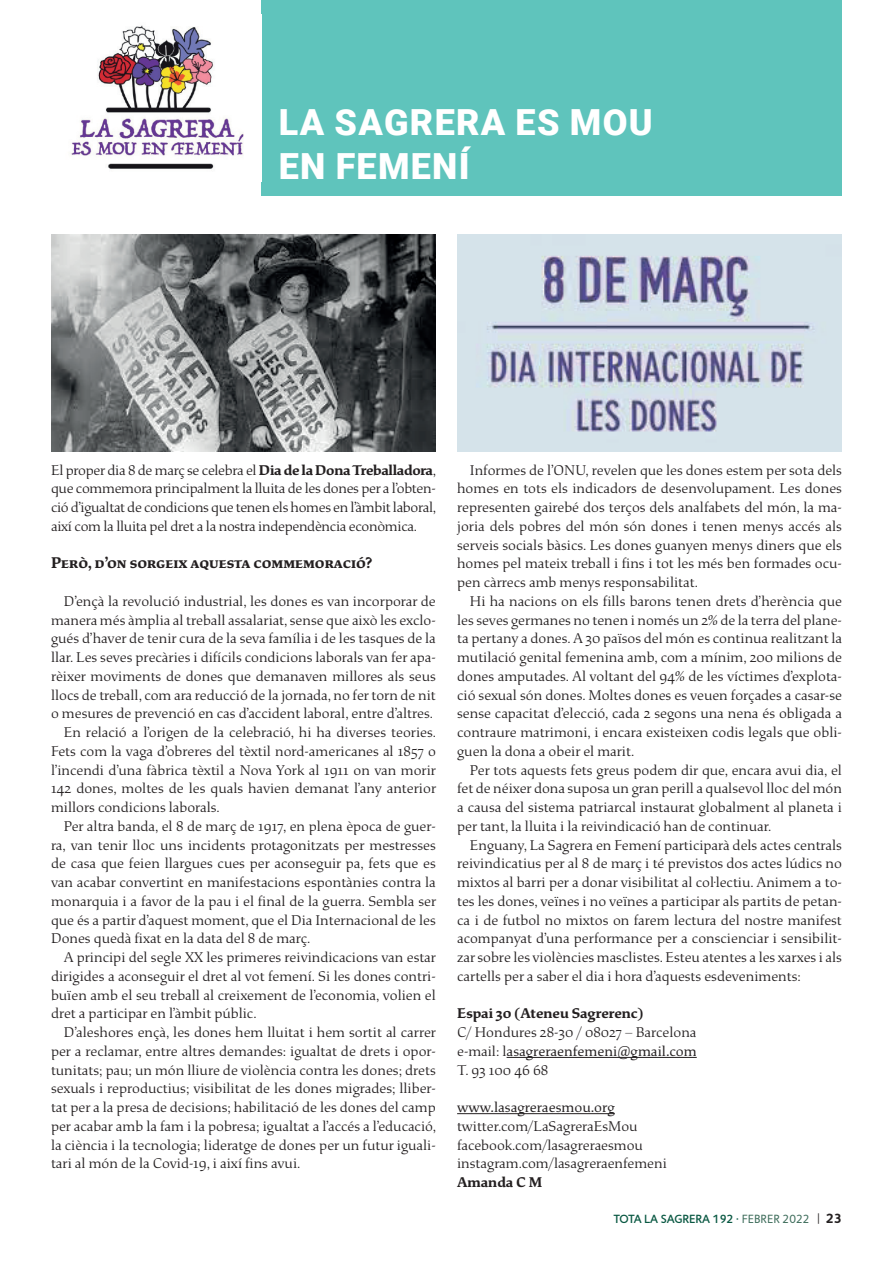
<style>
.page{position:relative;width:893px;height:1263px;background:#fff}
.page>*{position:absolute;margin:0;border:0;box-sizing:border-box;transform-origin:0 0}
.t1{font:900 36px/43.2px "Roboto";letter-spacing:.035em;color:#fff}
.t2{font:700 16.5px "Study";color:#231f20}
.t3{font:300 15px/18.8px "Study";color:#231f20;text-align:justify}
.t4{font:700 15px "Study";color:#231f20}
.t5{font:15px "Study";color:#231f20}
.t6{font:500 12px "Jigsaw";color:#095842}
.s1{font-weight:700}
.s2{font-weight:400}
.s3{font-weight:400;color:#3e6d5b}
.s4{font-weight:300;font-size:12.75px;color:#231f20}
.s5{font-weight:700;font-size:13.5px;color:#231f20}
</style>
<div class="page">
<div style="left:261px;top:0;width:581px;height:196px;background:#5fc4bc"></div>
<img style="left:71px;top:25px;width:173px;height:144px">
<hr style="left:507px;top:1057px;width:190px;height:1px;background:#231f20">
<hr style="left:457px;top:1113px;width:158px;height:1px;background:#231f20">
<img style="left:51px;top:234px;width:385px;height:217px">
<img style="left:457px;top:234px;width:385px;height:217px">
<h1 class="t1" style="left:279px;top:100px;width:375px">LA SAGRERA ES MOU<br>EN FEMENÍ</h1>
<p class="t3" style="left:51px;top:461px;width:387px">El proper dia 8 de març se celebra el <span class="s1">Dia de la Dona Treballadora</span>, que commemora principalment la lluita de les dones per a l’obten&shy;ció d’igualtat de condicions que tenen els homes en l’àmbit laboral, així com la lluita pel dret a la nostra independència econòmica.</p>
<p class="t2" style="left:51px;top:553px;width:323px">Però, d’on sorgeix aquesta commemoració?</p>
<p class="t3" style="left:64px;top:592px;width:374px">D’ençà la revolució industrial, les dones es van incorporar de</p>
<p class="t3" style="left:51px;top:611px;width:386px">manera més àmplia al treball assalariat, sense que això les exclo-</p>
<p class="t3" style="left:51px;top:629px;width:386px">gués d’haver de tenir cura de la seva família i de les tasques de la</p>
<p class="t3" style="left:51px;top:648px;width:386px">llar. Les seves precàries i difícils condicions laborals van fer apa-</p>
<p class="t3" style="left:51px;top:667px;width:386px">rèixer moviments de dones que demanaven millores als seus</p>
<p class="t3" style="left:51px;top:686px;width:386px">llocs de treball, com ara reducció de la jornada, no fer torn de nit</p>
<p class="t3" style="left:51px;top:704px;width:384px">o mesures de prevenció en cas d’accident laboral, entre d’altres.</p>
<p class="t3" style="left:64px;top:723px;width:374px">En relació a l’origen de la celebració, hi ha diverses teories.</p>
<p class="t3" style="left:51px;top:742px;width:386px">Fets com la vaga d’obreres del tèxtil nord-americanes al 1857 o</p>
<p class="t3" style="left:51px;top:761px;width:387px">l’incendi d’una fàbrica tèxtil a Nova York al 1911 on van morir</p>
<p class="t3" style="left:51px;top:779px;width:387px">142 dones, moltes de les quals havien demanat l’any anterior</p>
<p class="t3" style="left:51px;top:798px;width:170px">millors condicions laborals.</p>
<p class="t3" style="left:64px;top:817px;width:374px">Per altra banda, el 8 de març de 1917, en plena època de guer-</p>
<p class="t3" style="left:51px;top:836px;width:386px">ra, van tenir lloc uns incidents protagonitzats per mestresses</p>
<p class="t3" style="left:51px;top:854px;width:386px">de casa que feien llargues cues per aconseguir pa, fets que es</p>
<p class="t3" style="left:51px;top:873px;width:386px">van acabar convertint en manifestacions espontànies contra la</p>
<p class="t3" style="left:51px;top:892px;width:387px">monarquia i a favor de la pau i el final de la guerra. Sembla ser</p>
<p class="t3" style="left:51px;top:911px;width:386px">que és a partir d’aquest moment, que el Dia Internacional de les</p>
<p class="t3" style="left:51px;top:929px;width:261px">Dones quedà fixat en la data del 8 de març.</p>
<p class="t3" style="left:64px;top:948px;width:374px">A principi del segle XX les primeres reivindicacions van estar</p>
<p class="t3" style="left:51px;top:967px;width:386px">dirigides a aconseguir el dret al vot femení. Si les dones contri-</p>
<p class="t3" style="left:51px;top:986px;width:386px">buïen amb el seu treball al creixement de l’economia, volien el</p>
<p class="t3" style="left:51px;top:1004px;width:207px">dret a participar en l’àmbit públic.</p>
<p class="t3" style="left:64px;top:1023px;width:374px">D’aleshores ençà, les dones hem lluitat i hem sortit al carrer</p>
<p class="t3" style="left:51px;top:1042px;width:386px">per a reclamar, entre altres demandes: igualtat de drets i opor-</p>
<p class="t3" style="left:51px;top:1061px;width:386px">tunitats; pau; un món lliure de violència contra les dones; drets</p>
<p class="t3" style="left:51px;top:1079px;width:386px">sexuals i reproductius; visibilitat de les dones migrades; lliber-</p>
<p class="t3" style="left:51px;top:1098px;width:386px">tat per a la presa de decisions; habilitació de les dones del camp</p>
<p class="t3" style="left:51px;top:1117px;width:387px">per acabar amb la fam i la pobresa; igualtat a l’accés a l’educació,</p>
<p class="t3" style="left:51px;top:1136px;width:386px">la ciència i la tecnologia; lideratge de dones per un futur iguali-</p>
<p class="t3" style="left:51px;top:1154px;width:251px">tari al món de la Covid-19, i així fins avui.</p>
<p class="t3" style="left:457px;top:461px;width:386px;text-indent:13px">Informes de l’ONU, revelen que les dones estem per sota dels homes en tots els indicadors de desenvolupament. Les dones representen gairebé dos terços dels analfabets del món, la ma&shy;joria dels pobres del món són dones i tenen menys accés als serveis socials bàsics. Les dones guanyen menys diners que els homes pel mateix treball i fins i tot les més ben formades ocu&shy;pen càrrecs amb menys responsabilitat.</p>
<p class="t3" style="left:457px;top:592px;width:386px;text-indent:13px">Hi ha nacions on els fills barons tenen drets d’herència que les seves germanes no tenen i només un 2% de la terra del plane&shy;ta pertany a dones. A 30 països del món es continua realitzant la mutilació genital femenina amb, com a mínim, 200 milions de dones amputades. Al voltant del 94% de les víctimes d’explota&shy;ció sexual són dones. Moltes dones es veuen forçades a casar-se sense capacitat d’elecció, cada 2 segons una nena és obligada a contraure matrimoni, i encara existeixen codis legals que obli&shy;guen la dona a obeir el marit.</p>
<p class="t3" style="left:457px;top:761px;width:386px;text-indent:13px">Per tots aquests fets greus podem dir que, encara avui dia, el fet de néixer dona suposa un gran perill a qualsevol lloc del món a causa del sistema patriarcal instaurat globalment al planeta i per tant, la lluita i la reivindicació han de continuar.</p>
<p class="t3" style="left:457px;top:836px;width:386px;text-indent:13px">Enguany, La Sagrera en Femení participarà dels actes centrals reivindicatius per al 8 de març i té previstos dos actes lúdics no mixtos al barri per a donar visibilitat al col·lectiu. Animem a to&shy;tes les dones, veïnes i no veïnes a participar als partits de petan&shy;ca i de futbol no mixtos on farem lectura del nostre manifest acompanyat d’una performance per a conscienciar i sensibilit&shy;zar sobre les violències masclistes. Esteu atentes a les xarxes i als cartells per a saber el dia i hora d’aquests esdeveniments:</p>
<p class="t4" style="left:457px;top:1005px;width:188px">Espai 30 (Ateneu Sagrerenc)</p>
<p class="t3" style="left:457px;top:1023px;width:241px">C/ Hondures 28-30 / 08027 – Barcelona e-mail: l<span class="s2">asagreraenfemeni@gmail.com </span>T. 93 100 46 68</p>
<p class="t5" style="left:457px;top:1099px;width:159px">www.lasagreraesmou.org</p>
<p class="t3" style="left:457px;top:1117px;width:211px;text-align:left">twitter.com/LaSagreraEsMou facebook.com/lasagreraesmou instagram.com/lasagreraenfemeni</p>
<p class="t4" style="left:457px;top:1173px;width:87px">Amanda C M</p>
<p class="t6" style="left:614px;top:1212px;width:230px">TOTA LA SAGRERA 192 · <span class="s3">FEBRER 2022</span> <span class="s4">|</span> <span class="s5">23</span></p>
</div>
